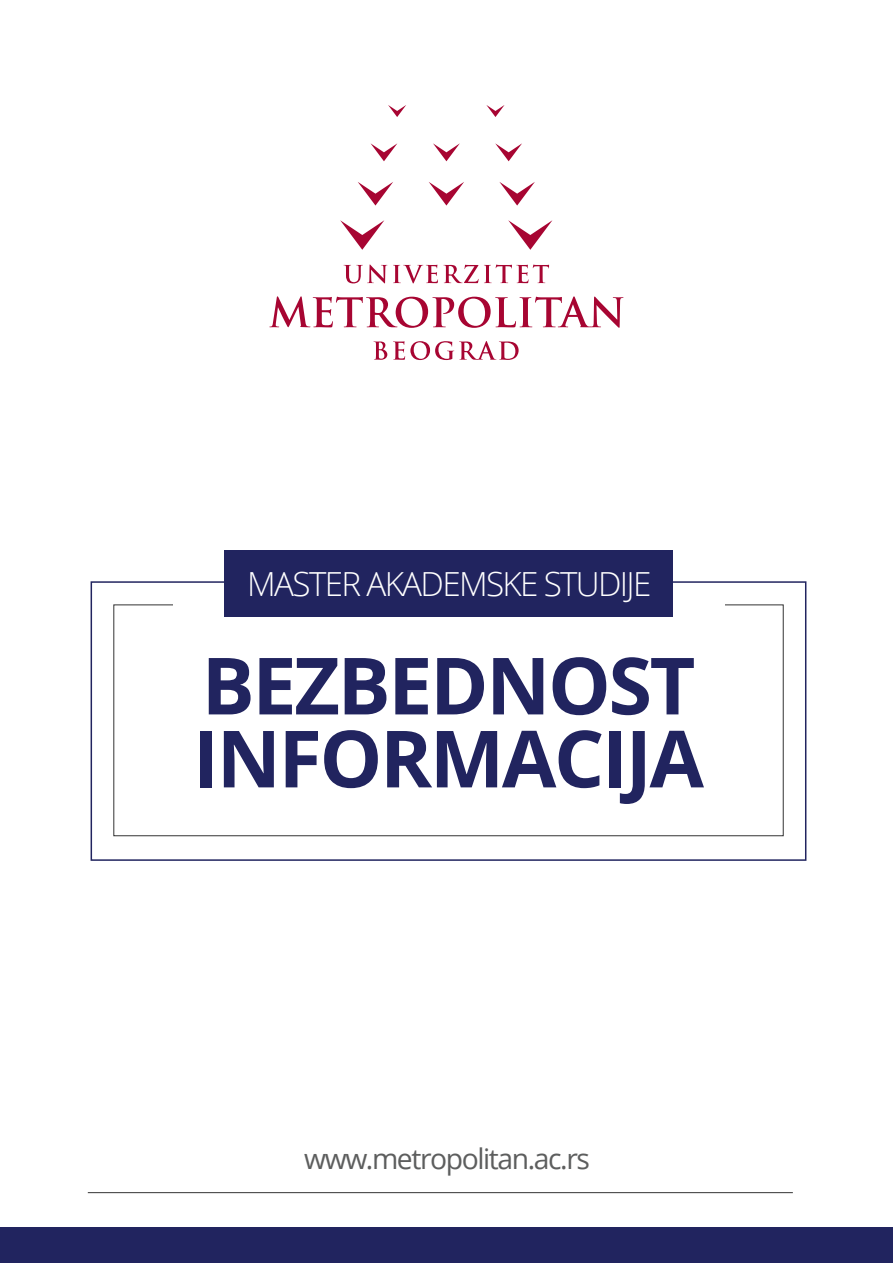
<style>
.page{position:relative;width:893px;height:1263px;background:#fff}
.page>*{position:absolute;margin:0;border:0;box-sizing:border-box;transform-origin:0 0}
.t1{font:700 78.9px/72.9px "Open Sans";letter-spacing:-.03em;color:#21245f}
.t2{font:300 33.15px "Open Sans";letter-spacing:-.05em;color:#fff}
.t3{font:28.35px "Open Sans";letter-spacing:-.05em;color:#5d5e5e}
</style>
<div class="page">
<div style="left:224px;top:551px;width:449px;height:66px;background:#21245f"></div>
<div style="left:91px;top:581px;width:715px;height:280px;border:2px solid #21245f"></div>
<svg style="left:388px;top:105px;width:18px;height:12px"></svg>
<svg style="left:371px;top:143px;width:26px;height:18px"></svg>
<svg style="left:358px;top:182px;width:35px;height:24px"></svg>
<svg style="left:340px;top:220px;width:44px;height:30px"></svg>
<svg style="left:486px;top:105px;width:19px;height:12px"></svg>
<svg style="left:495px;top:143px;width:27px;height:18px"></svg>
<svg style="left:499px;top:182px;width:36px;height:24px"></svg>
<svg style="left:433px;top:143px;width:27px;height:18px"></svg>
<svg style="left:429px;top:182px;width:35px;height:24px"></svg>
<svg style="left:508px;top:220px;width:44px;height:30px"></svg>
<svg style="left:344px;top:264px;width:43px;height:19px"></svg>
<svg style="left:393px;top:265px;width:85px;height:18px"></svg>
<svg style="left:484px;top:265px;width:65px;height:18px"></svg>
<svg style="left:374px;top:341px;width:13px;height:19px"></svg>
<svg style="left:393px;top:341px;width:126px;height:19px"></svg>
<svg style="left:269px;top:296px;width:354px;height:32px"></svg>
<div style="left:0;top:1227px;width:893px;height:36px;background:#21245f"></div>
<hr style="left:88px;top:1192px;width:705px;height:1px;background:#333">
<p class="t2" style="left:247px;top:561px;width:406px">MASTER AKADEMSKE STUDIJE</p>
<h1 class="t1" style="left:193px;top:647px;width:512px">BEZBEDNOST<br>INFORMACIJA</h1>
<p class="t3" style="left:304px;top:1139px;width:287px">www.metropolitan.ac.rs</p>
</div>
